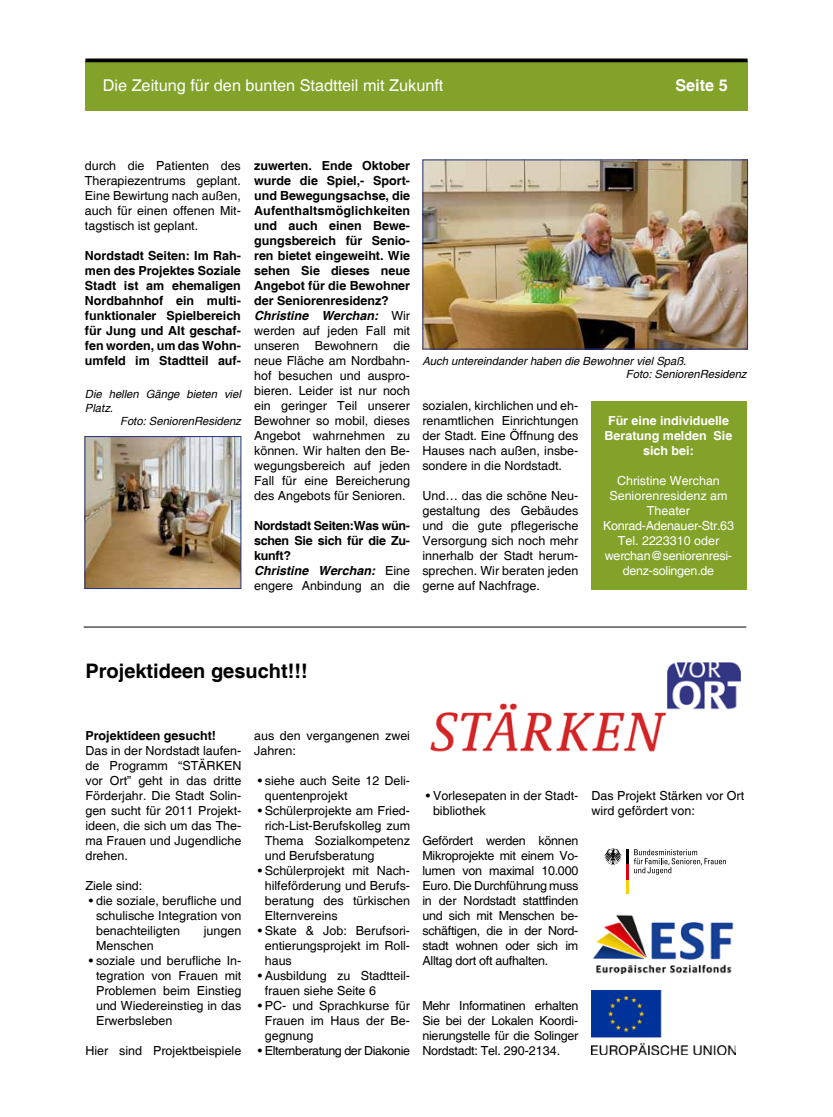
<style>
.page{position:relative;width:833px;height:1117px;background:#fff}
.page>*{position:absolute;margin:0;border:0;box-sizing:border-box;transform-origin:0 0}
.t1{font:700 20px "Helvetica";color:#000}
.t2{font:16.25px "Helvetica";color:#fff}
.t3{font:700 16.25px "Helvetica";color:#fff}
.t4{font:12.5px/15px "Helvetica";color:#000;text-align:justify}
.t5{font:700 12.5px/15px "Helvetica";color:#000;text-align:justify}
.t6{font:12.5px/15px "Helvetica";color:#fff;text-align:center}
.t7{font:700 12.5px/15px "Helvetica";letter-spacing:-.02em;color:#000}
.t8{font:700 12.5px/15px "Helvetica";color:#fff;text-align:center}
.t9{font:12.5px "Helvetica";letter-spacing:-.03em;color:#000}
.t10{font:italic 11.25px/13.5px "Helvetica";color:#000}
.s1{font-weight:700}
.s2{font-weight:700;font-style:italic}
.s3{font-style:italic}
.s4{font-weight:400}
</style>
<div class="page">
<div style="left:85px;top:61px;width:662px;height:50px;background:#83a229"></div>
<svg style="left:85px;top:58px;width:662px;height:4px;background:#202020"></svg>
<img style="left:424px;top:161px;width:322px;height:186px">
<div style="left:422px;top:159px;width:326px;height:190px;border:1px solid #253483"></div>
<div style="left:591px;top:401px;width:155px;height:188px;background:#83a229"></div>
<img style="left:430px;top:662px;width:311px;height:90px">
<img style="left:86px;top:438px;width:153px;height:149px">
<div style="left:84px;top:436px;width:157px;height:153px;border:1px solid #253483"></div>
<hr style="left:84px;top:626px;width:662px;height:1px;background:#000">
<svg style="left:634px;top:849px;width:92px;height:25px"></svg>
<hr style="left:626px;top:879px;width:3px;height:14px;background:#f8d200">
<hr style="left:626px;top:864px;width:3px;height:15px;background:#e3000f">
<hr style="left:626px;top:849px;width:3px;height:15px;background:#000">
<svg style="left:604px;top:848px;width:17px;height:16px"></svg>
<img style="left:592px;top:914px;width:142px;height:59px">
<img style="left:591px;top:990px;width:144px;height:64px">
<h2 class="t2" style="left:103px;top:75px;width:342px">Die Zeitung für den bunten Stadtteil mit Zukunft</h2>
<h2 class="t3" style="left:675px;top:75px;width:54px">Seite 5</h2>
<p class="t4" style="left:85px;top:158px;width:157px">durch die Patienten des Therapiezentrums geplant.<br>Eine Bewirtung nach außen, auch für einen offenen Mit&shy;tagstisch ist geplant.</p>
<p class="t5" style="left:85px;top:248px;width:157px">Nordstadt Seiten: Im Rah&shy;men des Projektes Soziale Stadt ist am ehemaligen Nordbahnhof ein multi&shy;funktionaler Spielbereich für Jung und Alt geschaf&shy;fen worden, um das Wohn&shy;umfeld im Stadtteil auf-</p>
<p class="t10" style="left:85px;top:387px;width:157px">Die hellen Gänge bieten viel<br>Platz.</p>
<p class="t10" style="left:120px;top:414px;width:122px">Foto: SeniorenResidenz</p>
<p class="t4" style="left:254px;top:158px;width:157px;text-align:left"><span class="s1">zuwerten. Ende Oktober wurde die Spiel,- Sport&shy;und Bewegungsachse, die<br>Aufenthaltsmöglichkeiten und auch einen Bewe&shy;gungsbereich für Senio&shy;ren bietet eingeweiht. Wie sehen Sie dieses neue<br>Angebot für die Bewohner der Seniorenresidenz?<br></span><span class="s2">Christine Werchan:</span> Wir werden auf jeden Fall mit unseren Bewohnern die neue Fläche am Nordbahn&shy;hof besuchen und auspro&shy;bieren. Leider ist nur noch ein geringer Teil unserer<br>Bewohner so mobil, dieses<br>Angebot wahrnehmen zu können. Wir halten den Be&shy;wegungsbereich auf jeden<br>Fall für eine Bereicherung des Angebots für Senioren.</p>
<p class="t7" style="left:254px;top:518px;width:157px">Nordstadt Seiten:Was wün&shy;schen Sie sich für die Zu&shy;kunft?<br><span class="s3">Christine Werchan:</span> <span class="s4">Eine engere Anbindung an die</span></p>
<p class="t10" style="left:626px;top:354px;width:122px;text-indent:-203px">Auch untereindander haben die Bewohner viel Spaß.<br>Foto: SeniorenResidenz</p>
<p class="t4" style="left:422px;top:398px;width:157px">sozialen, kirchlichen und eh&shy;renamtlichen Einrichtungen der Stadt. Eine Öffnung des Hauses nach außen, insbe&shy;sondere in die Nordstadt.</p>
<p class="t4" style="left:422px;top:488px;width:157px">Und… das die schöne Neu&shy;gestaltung des Gebäudes und die gute pflegerische Versorgung sich noch mehr innerhalb der Stadt herum&shy;sprechen. Wir beraten jeden gerne auf Nachfrage.</p>
<p class="t8" style="left:604px;top:413px;width:129px">Für eine individuelle<br>Beratung melden Sie sich bei:</p>
<p class="t6" style="left:603px;top:473px;width:132px">Christine Werchan<br>Seniorenresidenz am<br>Theater<br>Konrad-Adenauer-Str.63<br>Tel. 2223310 oder werchan@seniorenresi&shy;denz-solingen.de</p>
<h1 class="t1" style="left:85px;top:658px;width:224px">Projektideen gesucht!!!</h1>
<p class="t5" style="left:85px;top:728px;width:132px">Projektideen gesucht!</p>
<p class="t4" style="left:85px;top:743px;width:157px">Das in der Nordstadt laufen&shy;de Programm “STÄRKEN vor Ort” geht in das dritte Förderjahr. Die Stadt Solin&shy;gen sucht für 2011 Projekt&shy;ideen, die sich um das The&shy;ma Frauen und Jugendliche drehen.</p>
<p class="t4" style="left:85px;top:878px;width:58px">Ziele sind:</p>
<p class="t4" style="left:96px;top:893px;width:147px;text-indent:-7px">• die soziale, berufliche und schulische Integration von benachteiligten</p>
<p class="t4" style="left:204px;top:923px;width:39px">jungen</p>
<p class="t4" style="left:96px;top:938px;width:59px">Menschen</p>
<p class="t4" style="left:96px;top:953px;width:147px;text-indent:-7px">• soziale und berufliche In&shy;tegration von Frauen mit Problemen beim Einstieg und Wiedereinstieg in das Erwerbsleben</p>
<p class="t4" style="left:85px;top:1043px;width:157px">Hier sind Projektbeispiele</p>
<p class="t4" style="left:254px;top:728px;width:157px">aus den vergangenen zwei<br>Jahren:</p>
<p class="t4" style="left:265px;top:773px;width:147px;text-indent:-7px">• siehe auch Seite 12 Deli&shy;quentenprojekt</p>
<p class="t4" style="left:265px;top:803px;width:147px;text-indent:-7px">• Schülerprojekte am Fried&shy;rich-List-Berufskolleg zum Thema Sozialkompetenz und Berufsberatung</p>
<p class="t4" style="left:265px;top:863px;width:147px;text-indent:-7px">• Schülerprojekt mit Nach&shy;hilfeförderung und Berufs&shy;beratung des türkischen Elternvereins</p>
<p class="t4" style="left:265px;top:923px;width:147px;text-indent:-7px">• Skate &amp; Job: Berufsori&shy;entierungsprojekt im Roll&shy;haus</p>
<p class="t4" style="left:265px;top:968px;width:147px;text-indent:-7px">• Ausbildung zu Stadtteil&shy;frauen siehe Seite 6</p>
<p class="t4" style="left:265px;top:998px;width:147px;text-indent:-7px">• PC- und Sprachkurse für Frauen im Haus der Be&shy;gegnung</p>
<p class="t9" style="left:258px;top:1043px;width:154px">• Elternberatung der Diakonie</p>
<p class="t4" style="left:433px;top:788px;width:147px;text-indent:-7px">• Vorlesepaten in der Stadt&shy;bibliothek</p>
<p class="t4" style="left:422px;top:833px;width:157px">Gefördert werden können Mikroprojekte mit einem Vo&shy;lumen von maximal 10.000<br>Euro. Die Durchführung muss in der Nordstadt stattfinden und sich mit Menschen be&shy;schäftigen, die in der Nord&shy;stadt wohnen oder sich im Alltag dort oft aufhalten.</p>
<p class="t4" style="left:422px;top:998px;width:157px">Mehr Informatinen erhalten Sie bei der Lokalen Koordi&shy;nierungstelle für die Solinger Nordstadt: Tel. 290-2134.</p>
<p class="t4" style="left:591px;top:788px;width:154px">Das Projekt Stärken vor Ort wird gefördert von:</p>
</div>
